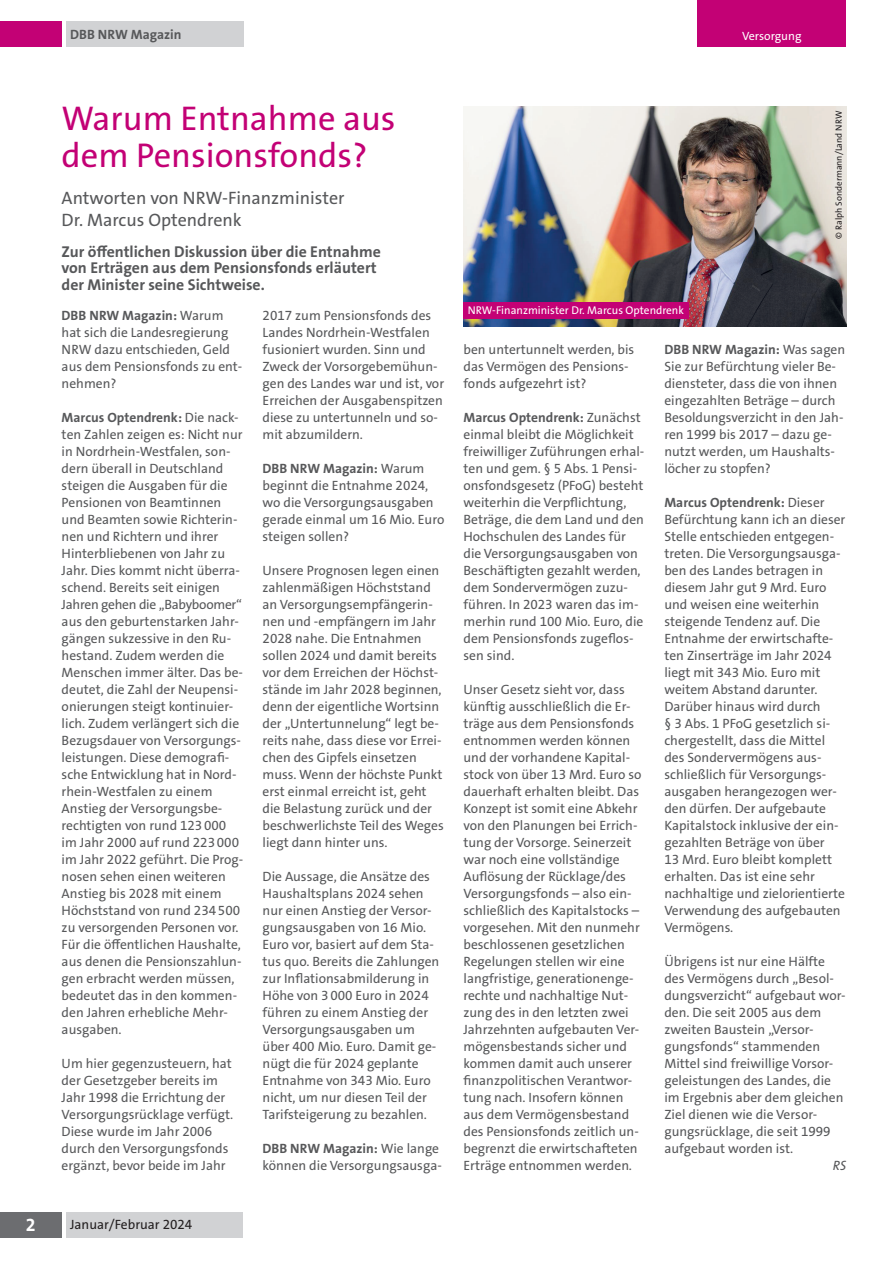
<style>
.page{position:relative;width:893px;height:1263px;background:#fff}
.page>*{position:absolute;margin:0;border:0;box-sizing:border-box;transform-origin:0 0}
.t1{font:34.5px/37.5px "The Sans Os F";color:#c30175}
.t2{font:18px/22.5px "The Sans Os F";color:#57585a}
.t3{font:700 18px "The Sans Os F";color:#fff}
.t4{font:700 15.75px/16.5px "The Sans Os F";color:#57585a}
.t5{font:13.5px/17px "The Sans Os F";color:#57585a}
.t6{font:13.5px "The Sans Os F";color:#231f20}
.t7{font:700 13.5px "The Sans Os F";color:#57585a}
.t8{font:italic 13.5px "The Sans Os F";color:#57585a}
.t9{font:12px "The Sans Os F";color:#fff}
.t10{font:11.25px "The Sans Os F";color:#fff}
.t11{font:9px "The Sans Os F";color:#231f20}
.s1{font-weight:700}
</style>
<div class="page">
<div style="left:0;top:1212px;width:62px;height:25px;background:#6c6d70"></div>
<div style="left:66px;top:1212px;width:176px;height:25px;background:#d1d2d4"></div>
<div style="left:66px;top:21px;width:177px;height:26px;background:#d1d2d4"></div>
<div style="left:0;top:21px;width:62px;height:26px;background:#c30175"></div>
<div style="left:697px;top:0;width:149px;height:47px;background:#c30175"></div>
<img style="left:463px;top:106px;width:383px;height:220px">
<div style="left:463px;top:303px;width:226px;height:16px;background:#c30175"></div>
<p class="t7" style="left:70px;top:25px;width:113px">DBB NRW Magazin</p>
<p class="t9" style="left:742px;top:29px;width:61px">Versorgung</p>
<h1 class="t1" style="left:62px;top:99px;width:335px">Warum Entnahme aus dem Pensionsfonds?</h1>
<h2 class="t2" style="left:62px;top:186px;width:284px">Antworten von NRW-Finanzminister<br>Dr. Marcus Optendrenk</h2>
<p class="t4" style="left:62px;top:243px;width:321px">Zur öffentlichen Diskussion über die Entnahme von Erträgen aus dem Pensionsfonds erläutert der Minister seine Sichtweise.</p>
<p class="t5" style="left:62px;top:307px;width:182px"><span class="s1">DBB NRW Magazin:</span> Warum hat sich die Landesregierung<br>NRW dazu entschieden, Geld aus dem Pensionsfonds zu ent&shy;nehmen?</p>
<p class="t5" style="left:62px;top:409px;width:183px"><span class="s1">Marcus Optendrenk:</span> Die nack&shy;ten Zahlen zeigen es: Nicht nur in Nordrhein-Westfalen, son&shy;dern überall in Deutschland steigen die Ausgaben für die<br>Pensionen von Beamtinnen und Beamten sowie Richterin&shy;nen und Richtern und ihrer<br>Hinterbliebenen von Jahr zu<br>Jahr. Dies kommt nicht überra&shy;schend. Bereits seit einigen<br>Jahren gehen die „Babyboomer“ aus den geburtenstarken Jahr&shy;gängen sukzessive in den Ru&shy;hestand. Zudem werden die<br>Menschen immer älter. Das be&shy;deutet, die Zahl der Neupensi&shy;onierungen steigt kontinuier&shy;lich. Zudem verlängert sich die<br>Bezugsdauer von Versorgungs&shy;leistungen. Diese demografi&shy;sche Entwicklung hat in Nord&shy;rhein-Westfalen zu einem<br>Anstieg der Versorgungsbe&shy;rechtigten von rund 123000 im Jahr 2000 auf rund 223000 im Jahr 2022 geführt. Die Prog&shy;nosen sehen einen weiteren<br>Anstieg bis 2028 mit einem<br>Höchststand von rund 234500 zu versorgenden Personen vor.<br>Für die öffentlichen Haushalte, aus denen die Pensionszahlun&shy;gen erbracht werden müssen, bedeutet das in den kommen&shy;den Jahren erhebliche Mehr&shy;ausgaben.</p>
<p class="t5" style="left:62px;top:1055px;width:173px">Um hier gegenzusteuern, hat der Gesetzgeber bereits im<br>Jahr 1998 die Errichtung der<br>Versorgungsrücklage verfügt.<br>Diese wurde im Jahr 2006 durch den Versorgungsfonds ergänzt, bevor beide im Jahr</p>
<p class="t5" style="left:263px;top:307px;width:183px">2017 zum Pensionsfonds des<br>Landes Nordrhein-Westfalen fusioniert wurden. Sinn und<br>Zweck der Vorsorgebemühun&shy;gen des Landes war und ist, vor<br>Erreichen der Ausgabenspitzen diese zu untertunneln und so&shy;mit abzumildern.</p>
<p class="t5" style="left:263px;top:460px;width:183px"><span class="s1">DBB NRW Magazin:</span> Warum beginnt die Entnahme 2024, wo die Versorgungsausgaben gerade einmal um 16 Mio. Euro steigen sollen?</p>
<p class="t5" style="left:263px;top:562px;width:183px">Unsere Prognosen legen einen zahlenmäßigen Höchststand an Versorgungsempfängerin&shy;nen und -empfängern im Jahr<br>2028 nahe. Die Entnahmen sollen 2024 und damit bereits vor dem Erreichen der Höchst&shy;stände im Jahr 2028 beginnen, denn der eigentliche Wortsinn der „Untertunnelung“ legt be&shy;reits nahe, dass diese vor Errei&shy;chen des Gipfels einsetzen muss. Wenn der höchste Punkt erst einmal erreicht ist, geht die Belastung zurück und der beschwerlichste Teil des Weges liegt dann hinter uns.</p>
<p class="t5" style="left:263px;top:868px;width:178px">Die Aussage, die Ansätze des<br>Haushaltsplans 2024 sehen nur einen Anstieg der Versor&shy;gungsausgaben von 16 Mio.<br>Euro vor, basiert auf dem Sta&shy;tus quo. Bereits die Zahlungen zur Inflationsabmilderung in<br>Höhe von 3000 Euro in 2024 führen zu einem Anstieg der<br>Versorgungsausgaben um über 400 Mio. Euro. Damit ge&shy;nügt die für 2024 geplante<br>Entnahme von 343 Mio. Euro nicht, um nur diesen Teil der<br>Tarifsteigerung zu bezahlen.</p>
<p class="t5" style="left:263px;top:1140px;width:181px"><span class="s1">DBB NRW Magazin:</span> Wie lange können die Versorgungsausga-</p>
<h2 class="t3" style="left:26px;top:1213px;width:11px">2</h2>
<p class="t6" style="left:70px;top:1216px;width:124px">Januar/Februar 2024</p>
<p class="t10" style="left:468px;top:303px;width:218px">NRW-Finanzminister Dr. Marcus Optendrenk</p>
<p class="t11" style="left:833px;top:238px;width:129px;rotate:-90deg">© Ralph Sondermann/Land NRW</p>
<p class="t5" style="left:463px;top:341px;width:172px">ben untertunnelt werden, bis das Vermögen des Pensions&shy;fonds aufgezehrt ist?</p>
<p class="t5" style="left:463px;top:409px;width:182px"><span class="s1">Marcus Optendrenk:</span> Zunächst einmal bleibt die Möglichkeit freiwilliger Zuführungen erhal&shy;ten und gem. § 5 Abs. 1 Pensi&shy;onsfondsgesetz (PFoG) besteht weiterhin die Verpflichtung,<br>Beträge, die dem Land und den<br>Hochschulen des Landes für die Versorgungsausgaben von<br>Beschäftigten gezahlt werden, dem Sondervermögen zuzu&shy;führen. In 2023 waren das im&shy;merhin rund 100 Mio. Euro, die dem Pensionsfonds zugeflos&shy;sen sind.</p>
<p class="t5" style="left:463px;top:681px;width:180px">Unser Gesetz sieht vor, dass künftig ausschließlich die Er&shy;träge aus dem Pensionsfonds entnommen werden können und der vorhandene Kapital&shy;stock von über 13 Mrd. Euro so dauerhaft erhalten bleibt. Das<br>Konzept ist somit eine Abkehr von den Planungen bei Errich&shy;tung der Vorsorge. Seinerzeit war noch eine vollständige<br>Auflösung der Rücklage/des<br>Versorgungsfonds – also ein&shy;schließlich des Kapitalstocks – vorgesehen. Mit den nunmehr beschlossenen gesetzlichen<br>Regelungen stellen wir eine langfristige, generationenge&shy;rechte und nachhaltige Nut&shy;zung des in den letzten zwei<br>Jahrzehnten aufgebauten Ver&shy;mögensbestands sicher und kommen damit auch unserer finanzpolitischen Verantwor&shy;tung nach. Insofern können aus dem Vermögensbestand des Pensionsfonds zeitlich un&shy;begrenzt die erwirtschafteten<br>Erträge entnommen werden.</p>
<p class="t5" style="left:664px;top:341px;width:182px"><span class="s1">DBB NRW Magazin:</span> Was sagen<br>Sie zur Befürchtung vieler Be&shy;diensteter, dass die von ihnen eingezahlten Beträge – durch<br>Besoldungsverzicht in den Jah&shy;ren 1999 bis 2017 – dazu ge&shy;nutzt werden, um Haushalts&shy;löcher zu stopfen?</p>
<p class="t5" style="left:664px;top:494px;width:182px"><span class="s1">Marcus Optendrenk:</span> Dieser<br>Befürchtung kann ich an dieser<br>Stelle entschieden entgegen&shy;treten. Die Versorgungsausga&shy;ben des Landes betragen in diesem Jahr gut 9 Mrd. Euro und weisen eine weiterhin steigende Tendenz auf. Die<br>Entnahme der erwirtschafte&shy;ten Zinserträge im Jahr 2024 liegt mit 343 Mio. Euro mit weitem Abstand darunter.<br>Darüber hinaus wird durch<br>§ 3 Abs. 1 PFoG gesetzlich si&shy;chergestellt, dass die Mittel des Sondervermögens aus&shy;schließlich für Versorgungs&shy;ausgaben herangezogen wer&shy;den dürfen. Der aufgebaute<br>Kapitalstock inklusive der ein&shy;gezahlten Beträge von über<br>13 Mrd. Euro bleibt komplett erhalten. Das ist eine sehr nachhaltige und zielorientierte<br>Verwendung des aufgebauten<br>Vermögens.</p>
<p class="t5" style="left:664px;top:953px;width:183px">Übrigens ist nur eine Hälfte des Vermögens durch „Besol&shy;dungsverzicht“ aufgebaut wor&shy;den. Die seit 2005 aus dem zweiten Baustein „Versor&shy;gungsfonds“ stammenden<br>Mittel sind freiwillige Vorsor&shy;geleistungen des Landes, die im Ergebnis aber dem gleichen<br>Ziel dienen wie die Versor&shy;gungsrücklage, die seit 1999 aufgebaut worden ist.</p>
<p class="t8" style="left:833px;top:1157px;width:15px">RS</p>
</div>
